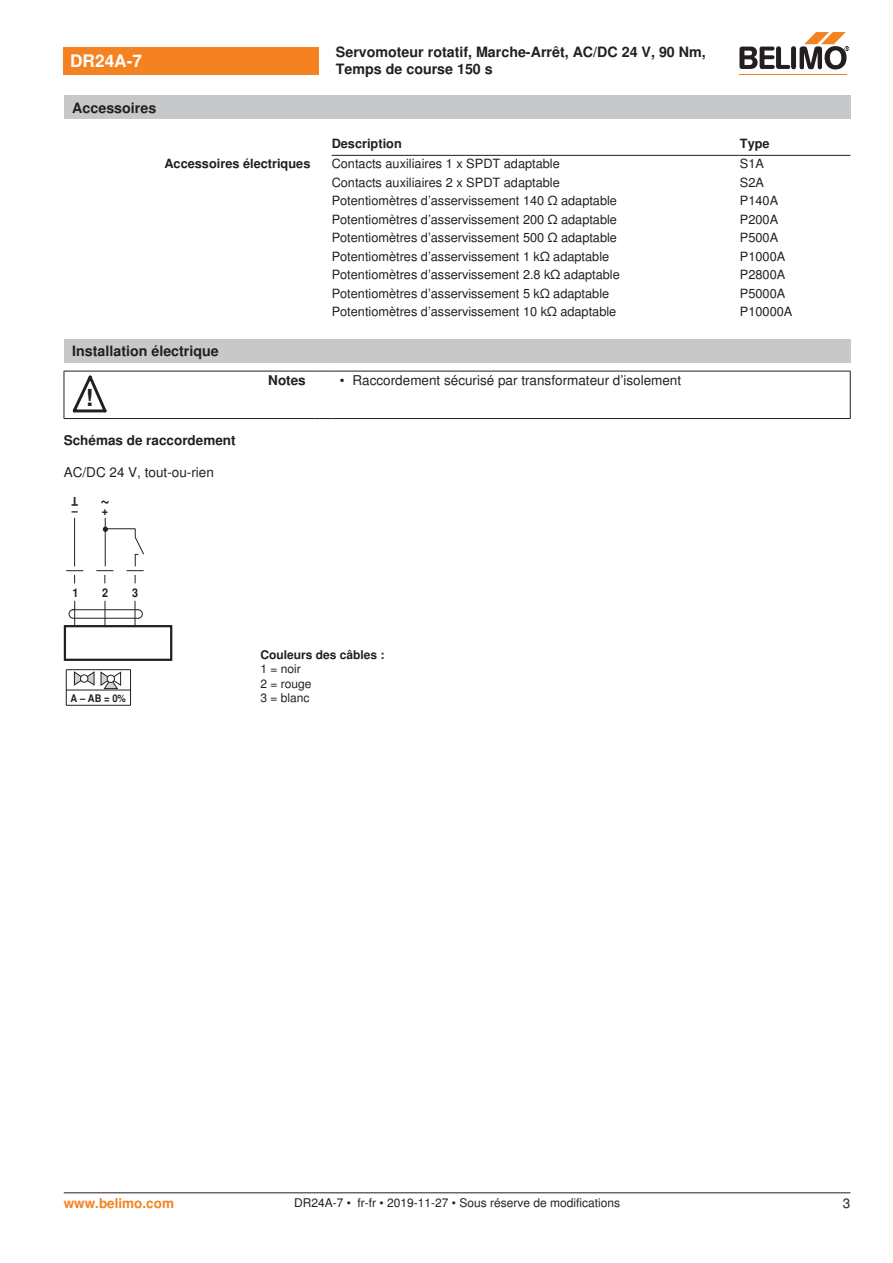
<style>
.page{position:relative;width:893px;height:1263px;background:#fff}
.page>*{position:absolute;margin:0;border:0;box-sizing:border-box;transform-origin:0 0}
.t1{font:700 23.55px "Nimbus Sans BEL";color:#231f20}
.t2{font:700 18px "Nimbus Sans BEL";color:#231f20;scale:.9 1}
.t3{font:700 17.25px "Nimbus Sans BEL";color:#fff}
.t4{font:700 14.25px/17.1px "Nimbus Sans BEL";color:#231f20}
.Bulletpoints{font:13.5px "Nimbus Sans BEL";color:#231f20}
.Tabellenkopf_rechtsb{font:700 13.5px "Nimbus Sans BEL";color:#231f20}
.Anschluss_Schema_Bas{font:13.5px "Nimbus Sans BEL";color:#231f20}
.t5{font:700 13.5px "Nimbus Sans BEL";color:#f58220}
.Rechtsbündig_Footer{font:13.5px "Nimbus Sans BEL";color:#231f20}
.Tabellentext_1mm{font:12.75px "Nimbus Sans BEL";color:#231f20}
.Tabellenkopf_rechtsb-2{font:700 12.75px "Nimbus Sans BEL";color:#231f20}
.Tabellenkopf{font:700 12.75px "Nimbus Sans BEL";color:#231f20}
.Footer_EU_center{font:12px "Nimbus Sans BEL";color:#231f20}
.Legende{font:12px/14.4px "Nimbus Sans BEL";color:#231f20}
.Anschluss_Schema_Bas-2{font:700 12px "Nimbus Sans BEL";color:#231f20}
.t6{font:700 12px "Nimbus Sans BEL";color:#231f20;scale:.9 1}
.t7{font:700 10.5px "Nimbus Sans BEL";color:#231f20;scale:.9 1}
</style>
<div class="page">
<hr style="left:332px;top:155px;width:408px;height:1px;background:#231f20">
<hr style="left:740px;top:155px;width:110px;height:1px;background:#231f20">
<div style="left:64px;top:339px;width:786px;height:23px;background:#c7c8ca"></div>
<hr style="left:64px;top:371px;width:1px;height:47px;background:#231f20">
<hr style="left:850px;top:371px;width:1px;height:47px;background:#231f20">
<hr style="left:64px;top:371px;width:51px;height:1px;background:#231f20">
<hr style="left:115px;top:371px;width:199px;height:1px;background:#231f20">
<svg style="left:314px;top:371px;width:17px;height:1px"></svg>
<hr style="left:331px;top:371px;width:519px;height:1px;background:#231f20">
<hr style="left:64px;top:418px;width:51px;height:1px;background:#231f20">
<hr style="left:115px;top:418px;width:199px;height:1px;background:#231f20">
<svg style="left:314px;top:418px;width:17px;height:1px"></svg>
<hr style="left:331px;top:418px;width:519px;height:1px;background:#231f20">
<svg style="left:73px;top:375px;width:34px;height:38px"></svg>
<div style="left:64px;top:625px;width:108px;height:36px;border:2px solid #231f20"></div>
<svg style="left:66px;top:517px;width:79px;height:109px"></svg>
<hr style="left:66px;top:669px;width:65px;height:1px;background:#231f20">
<hr style="left:66px;top:690px;width:65px;height:1px;background:#231f20">
<svg style="left:66px;top:670px;width:1px;height:35px"></svg>
<svg style="left:130px;top:670px;width:1px;height:35px"></svg>
<hr style="left:66px;top:705px;width:65px;height:1px;background:#231f20">
<svg style="left:74px;top:671px;width:47px;height:18px"></svg>
<div style="left:81px;top:675px;width:7px;height:7px;background:#fff;border-radius:50%"></div>
<div style="left:80px;top:674px;width:8px;height:9px;border:1px solid #231f20;border-radius:50%"></div>
<div style="left:64px;top:47px;width:255px;height:27px;background:#f58220"></div>
<hr style="left:739px;top:74px;width:107px;height:1px;background:#f58220">
<svg style="left:739px;top:32px;width:110px;height:38px"></svg>
<div style="left:64px;top:96px;width:786px;height:23px;background:#c7c8ca"></div>
<hr style="left:64px;top:1192px;width:786px;height:1px;background:#231f20">
<p class="t3" style="left:70px;top:51px;width:73px">DR24A-7</p>
<p class="t4" style="left:336px;top:44px;width:371px">Servomoteur rotatif, Marche-Arrêt, AC/DC 24 V, 90 Nm,<br>Temps de course 150 s</p>
<p class="t4" style="left:72px;top:100px;width:85px">Accessoires</p>
<p class="Tabellenkopf" style="left:332px;top:135px;width:72px">Description</p>
<p class="Tabellenkopf" style="left:740px;top:135px;width:31px">Type</p>
<p class="Tabellenkopf_rechtsb-2" style="left:164px;top:156px;width:147px">Accessoires électriques</p>
<p class="Tabellentext_1mm" style="left:332px;top:156px;width:230px">Contacts auxiliaires 1 x SPDT adaptable</p>
<p class="Tabellentext_1mm" style="left:740px;top:156px;width:26px">S1A</p>
<p class="Tabellentext_1mm" style="left:332px;top:175px;width:230px">Contacts auxiliaires 2 x SPDT adaptable</p>
<p class="Tabellentext_1mm" style="left:740px;top:175px;width:26px">S2A</p>
<p class="Tabellentext_1mm" style="left:332px;top:193px;width:287px">Potentiomètres d’asservissement 140 Ω adaptable</p>
<p class="Tabellentext_1mm" style="left:740px;top:193px;width:40px">P140A</p>
<p class="Tabellentext_1mm" style="left:332px;top:212px;width:287px">Potentiomètres d’asservissement 200 Ω adaptable</p>
<p class="Tabellentext_1mm" style="left:740px;top:212px;width:40px">P200A</p>
<p class="Tabellentext_1mm" style="left:332px;top:230px;width:287px">Potentiomètres d’asservissement 500 Ω adaptable</p>
<p class="Tabellentext_1mm" style="left:740px;top:230px;width:40px">P500A</p>
<p class="Tabellentext_1mm" style="left:332px;top:249px;width:279px">Potentiomètres d’asservissement 1 kΩ adaptable</p>
<p class="Tabellentext_1mm" style="left:740px;top:249px;width:47px">P1000A</p>
<p class="Tabellentext_1mm" style="left:332px;top:267px;width:290px">Potentiomètres d’asservissement 2.8 kΩ adaptable</p>
<p class="Tabellentext_1mm" style="left:740px;top:267px;width:47px">P2800A</p>
<p class="Tabellentext_1mm" style="left:332px;top:286px;width:279px">Potentiomètres d’asservissement 5 kΩ adaptable</p>
<p class="Tabellentext_1mm" style="left:740px;top:286px;width:47px">P5000A</p>
<p class="Tabellentext_1mm" style="left:332px;top:304px;width:286px">Potentiomètres d’asservissement 10 kΩ adaptable</p>
<p class="Tabellentext_1mm" style="left:740px;top:304px;width:54px">P10000A</p>
<p class="t4" style="left:72px;top:343px;width:148px">Installation électrique</p>
<p class="t1" style="left:86px;top:384px;width:9px">!</p>
<p class="Tabellenkopf_rechtsb" style="left:268px;top:373px;width:39px">Notes</p>
<p class="Bulletpoints" style="left:340px;top:372px;width:343px">• Raccordement sécurisé par transformateur d’isolement</p>
<p class="Tabellenkopf_rechtsb" style="left:64px;top:433px;width:173px">Schémas de raccordement</p>
<p class="Anschluss_Schema_Bas" style="left:64px;top:464px;width:152px">AC/DC 24 V, tout-ou-rien</p>
<p class="t6" style="left:78px;top:506px;width:9px;rotate:-180deg">T</p>
<p class="t2" style="left:110px;top:511px;width:12px;rotate:-180deg">~</p>
<p class="t6" style="left:72px;top:506px;width:42px">– +</p>
<p class="t6" style="left:72px;top:588px;width:8px">1</p>
<p class="t6" style="left:102px;top:588px;width:8px">2</p>
<p class="t6" style="left:132px;top:588px;width:8px">3</p>
<p class="t7" style="left:71px;top:695px;width:63px">A – AB = 0%</p>
<p class="Anschluss_Schema_Bas-2" style="left:260px;top:647px;width:126px">Couleurs des câbles :</p>
<p class="Legende" style="left:260px;top:662px;width:53px">1 = noir<br>2 = rouge<br>3 = blanc</p>
<p class="t5" style="left:64px;top:1195px;width:112px">www.belimo.com</p>
<p class="Footer_EU_center" style="left:294px;top:1196px;width:328px">DR24A-7 • fr-fr • 2019-11-27 • Sous réserve de modifications</p>
<p class="Rechtsbündig_Footer" style="left:843px;top:1195px;width:9px">3</p>
</div>
